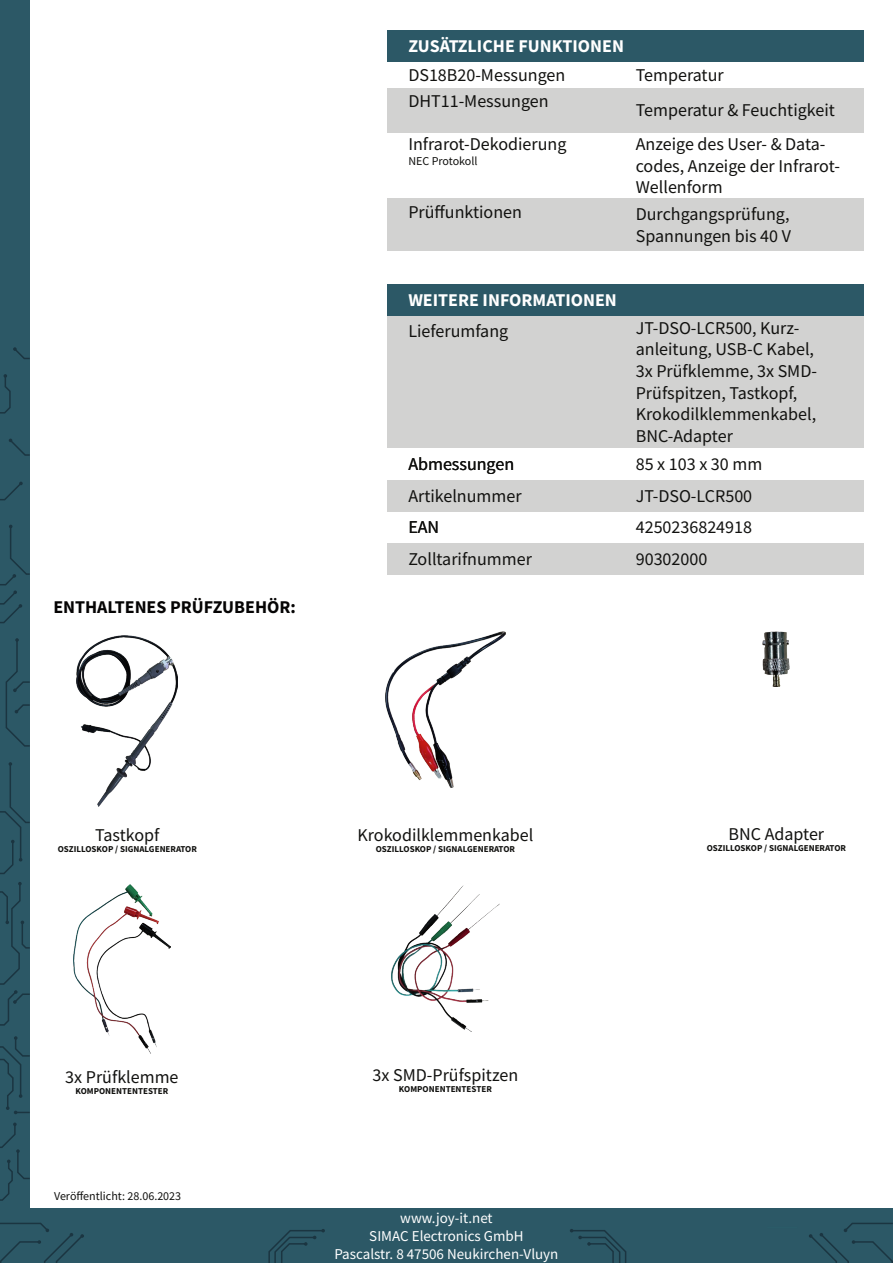
<style>
.page{position:relative;width:893px;height:1263px;background:#fff}
.page>*{position:absolute;margin:0;border:0;box-sizing:border-box;transform-origin:0 0}
.t1{font:18px/21.6px "Source Sans Pro";color:#11110f}
.t2{font:700 18px "Source Sans Pro";color:#fff}
.t3{font:700 18px "Source Sans Pro";color:#050404}
.t4{font:15px "Source Sans Pro";color:#fff}
.t5{font:12px "Source Sans Pro";color:#11110f}
.t6{font:700 9px "Source Sans Pro";color:#11110f}
</style>
<div class="page">
<div style="left:387px;top:88px;width:476px;height:45px;background:#d2d2d1"></div>
<div style="left:387px;top:199px;width:476px;height:52px;background:#d2d2d1"></div>
<div style="left:387px;top:30px;width:476px;height:32px;background:#2c5866"></div>
<div style="left:0;top:0;width:30px;height:1263px;background:#2c5866"></div>
<svg style="left:0;top:1122px;width:30px;height:79px"></svg>
<svg style="left:0;top:1036px;width:30px;height:78px"></svg>
<svg style="left:0;top:882px;width:30px;height:144px"></svg>
<svg style="left:0;top:762px;width:30px;height:112px"></svg>
<svg style="left:5px;top:638px;width:25px;height:109px"></svg>
<svg style="left:0;top:525px;width:30px;height:99px"></svg>
<svg style="left:0;top:481px;width:23px;height:20px"></svg>
<svg style="left:9px;top:438px;width:21px;height:18px"></svg>
<svg style="left:0;top:374px;width:11px;height:40px"></svg>
<svg style="left:13px;top:347px;width:17px;height:12px"></svg>
<div style="left:0;top:1209px;width:893px;height:54px;background:#2c5866"></div>
<svg style="left:268px;top:1229px;width:57px;height:34px"></svg>
<svg style="left:570px;top:1229px;width:57px;height:34px"></svg>
<svg style="left:0;top:1222px;width:84px;height:41px"></svg>
<svg style="left:809px;top:1222px;width:84px;height:41px"></svg>
<div style="left:387px;top:480px;width:476px;height:32px;background:#d2d2d1"></div>
<div style="left:387px;top:316px;width:476px;height:132px;background:#d2d2d1"></div>
<div style="left:387px;top:543px;width:476px;height:32px;background:#d2d2d1"></div>
<div style="left:387px;top:284px;width:476px;height:32px;background:#2c5866"></div>
<img style="left:385px;top:631px;width:120px;height:157px">
<img style="left:73px;top:884px;width:97px;height:170px">
<img style="left:77px;top:635px;width:101px;height:171px">
<img style="left:763px;top:631px;width:27px;height:56px">
<img style="left:392px;top:885px;width:107px;height:146px">
<p class="t3" style="left:53px;top:595px;width:244px">ENTHALTENES PRÜFZUBEHÖR:</p>
<p class="t2" style="left:408px;top:33px;width:217px">ZUSÄTZLICHE FUNKTIONEN</p>
<p class="t1" style="left:408px;top:64px;width:158px">DS18B20-Messungen</p>
<p class="t1" style="left:408px;top:90px;width:142px">DHT11-Messungen</p>
<p class="t1" style="left:408px;top:133px;width:160px">Infrarot-Dekodierung</p>
<p class="t5" style="left:408px;top:153px;width:71px">NEC Protokoll</p>
<p class="t1" style="left:408px;top:201px;width:115px">Prüffunktionen</p>
<p class="t1" style="left:636px;top:64px;width:89px">Temperatur</p>
<p class="t1" style="left:636px;top:99px;width:201px">Temperatur &amp; Feuchtigkeit</p>
<p class="t1" style="left:636px;top:133px;width:206px">Anzeige des User- &amp; Data&shy;codes, Anzeige der Infrarot-<br>Wellenform</p>
<p class="t1" style="left:636px;top:203px;width:155px">Durchgangsprüfung,</p>
<p class="t1" style="left:636px;top:225px;width:157px">Spannungen bis 40 V</p>
<p class="t2" style="left:408px;top:287px;width:210px">WEITERE INFORMATIONEN</p>
<p class="t1" style="left:408px;top:321px;width:101px">Lieferumfang</p>
<p class="t1" style="left:408px;top:321px;width:115px">Artikelnummer</p>
<p class="t1" style="left:636px;top:317px;width:183px">JT-DSO-LCR500, Kurz&shy;anleitung, USB-C Kabel,<br>3x Prüfklemme, 3x SMD-<br>Prüfspitzen, Tastkopf,<br>Krokodilklemmenkabel,<br>BNC-Adapter</p>
<p class="t1" style="left:676px;top:321px;width:67px">WE-0001</p>
<p class="t1" style="left:408px;top:453px;width:107px">Abmessungen</p>
<p class="t1" style="left:636px;top:453px;width:128px">85 x 103 x 30 mm</p>
<p class="t1" style="left:408px;top:485px;width:115px">Artikelnummer</p>
<p class="t1" style="left:636px;top:485px;width:118px">JT-DSO-LCR500</p>
<p class="t1" style="left:676px;top:485px;width:67px">WE-0001</p>
<p class="t1" style="left:408px;top:516px;width:32px">EAN</p>
<p class="t1" style="left:636px;top:516px;width:118px">4250236824918</p>
<p class="t1" style="left:408px;top:548px;width:125px">Zolltarifnummer</p>
<p class="t1" style="left:636px;top:548px;width:73px">90302000</p>
<p class="t1" style="left:676px;top:548px;width:73px">82079030</p>
<p class="t1" style="left:95px;top:824px;width:66px">Tastkopf</p>
<p class="t6" style="left:58px;top:843px;width:141px">OSZILLOSKOP / SIGNALGENERATOR</p>
<p class="t1" style="left:357px;top:824px;width:177px">Krokodilklemmenkabel</p>
<p class="t6" style="left:376px;top:843px;width:141px">OSZILLOSKOP / SIGNALGENERATOR</p>
<p class="t1" style="left:728px;top:823px;width:97px">BNC Adapter</p>
<p class="t6" style="left:707px;top:842px;width:141px">OSZILLOSKOP / SIGNALGENERATOR</p>
<p class="t1" style="left:65px;top:1066px;width:115px">3x Prüfklemme</p>
<p class="t6" style="left:75px;top:1085px;width:94px">KOMPONENTENTESTER</p>
<p class="t5" style="left:54px;top:1188px;width:129px">Veröffentlicht: 28.06.2023</p>
<p class="t1" style="left:373px;top:1064px;width:147px">3x SMD-Prüfspitzen</p>
<p class="t6" style="left:399px;top:1083px;width:94px">KOMPONENTENTESTER</p>
<p class="t4" style="left:400px;top:1208px;width:94px">www.joy-it.net</p>
<p class="t4" style="left:369px;top:1226px;width:156px">SIMAC Electronics GmbH</p>
<p class="t4" style="left:334px;top:1244px;width:226px">Pascalstr. 8 47506 Neukirchen-Vluyn</p>
</div>
